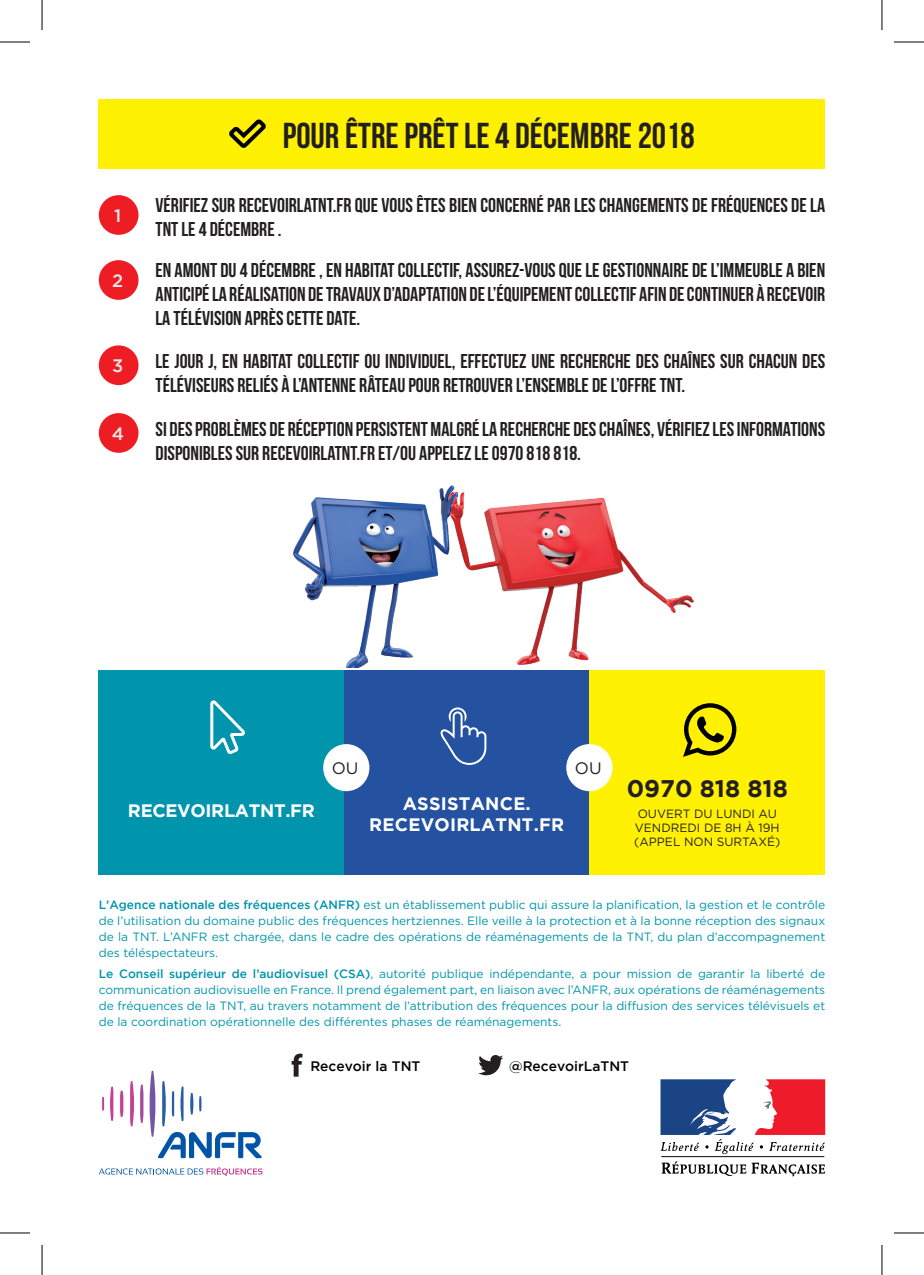
<style>
.page{position:relative;width:924px;height:1275px;background:#fff}
.page>*{position:absolute;margin:0;border:0;box-sizing:border-box;transform-origin:0 0}
.t1{font:36px "Bebas Neue";color:#231f20}
.t2{font:700 24px "Gotham";color:#231f20}
.Big_liste{font:20px/24px "Bebas Neue";color:#231f20}
.t3{font:700 18px "Gotham";letter-spacing:.015em;color:#fff}
.t4{font:700 18px "Gotham";letter-spacing:-.015em;color:#fff}
.t5{font:500 18px "Gotham";color:#e9e9eb}
.Pagination_bleu{font:16.6px "Gotham";color:#231f20}
.t6{font:500 13.8px "Gotham";color:#000007}
.t7{font:12px/16px "Gotham";color:#0095ad;text-align:justify}
.t8{font:12px/14.4px "Gotham";color:#231f20}
.s1{font-weight:500}
</style>
<div class="page">
<svg style="left:660px;top:1079px;width:164px;height:97px"></svg>
<svg style="left:99px;top:1167px;width:163px;height:9px"></svg>
<svg style="left:140px;top:1084px;width:3px;height:39px"></svg>
<svg style="left:120px;top:1090px;width:3px;height:27px"></svg>
<svg style="left:130px;top:1081px;width:4px;height:45px"></svg>
<svg style="left:110px;top:1086px;width:3px;height:35px"></svg>
<svg style="left:102px;top:1097px;width:2px;height:13px"></svg>
<svg style="left:149px;top:1070px;width:113px;height:88px"></svg>
<div style="left:99px;top:99px;width:725px;height:70px;background:#fff101"></div>
<svg style="left:229px;top:119px;width:37px;height:29px"></svg>
<div style="left:99px;top:195px;width:39px;height:40px;background:#ee1d23;border-radius:50%"></div>
<div style="left:99px;top:260px;width:39px;height:40px;background:#ee1d23;border-radius:50%"></div>
<div style="left:99px;top:345px;width:39px;height:40px;background:#ee1d23;border-radius:50%"></div>
<div style="left:99px;top:413px;width:39px;height:40px;background:#ee1d23;border-radius:50%"></div>
<img style="left:457px;top:492px;width:236px;height:173px">
<img style="left:294px;top:486px;width:163px;height:181px">
<svg style="left:478px;top:1055px;width:25px;height:20px"></svg>
<svg style="left:291px;top:1053px;width:11px;height:23px"></svg>
<div style="left:344px;top:670px;width:252px;height:204px;background:#2452a0"></div>
<div style="left:99px;top:670px;width:245px;height:204px;background:#0095ad"></div>
<svg style="left:210px;top:700px;width:35px;height:55px"></svg>
<div style="left:323px;top:744px;width:46px;height:47px;background:#fff;border-radius:50%"></div>
<div style="left:589px;top:670px;width:235px;height:204px;background:#fff101"></div>
<div style="left:566px;top:744px;width:46px;height:47px;background:#fff;border-radius:50%"></div>
<svg style="left:683px;top:703px;width:53px;height:54px"></svg>
<svg style="left:440px;top:707px;width:46px;height:58px"></svg>
<hr style="left:0;top:42px;width:30px;height:1px;background:#000">
<hr style="left:893px;top:42px;width:30px;height:1px;background:#000">
<hr style="left:0;top:1232px;width:30px;height:1px;background:#000">
<hr style="left:893px;top:1232px;width:30px;height:1px;background:#000">
<hr style="left:42px;top:0;width:1px;height:30px;background:#000">
<hr style="left:42px;top:1245px;width:1px;height:30px;background:#000">
<hr style="left:881px;top:0;width:1px;height:30px;background:#000">
<hr style="left:881px;top:1245px;width:1px;height:30px;background:#000">
<p class="t5" style="left:114px;top:205px;width:9px">1</p>
<p class="t5" style="left:112px;top:270px;width:13px">2</p>
<p class="t1" style="left:282px;top:116px;width:413px">POUR ÊTRE PRÊT LE 4 DÉCEMBRE 2018</p>
<p class="Big_liste" style="left:155px;top:193px;width:670px">VÉRIFIEZ SUR RECEVOIRLATNT.FR QUE VOUS ÊTES BIEN CONCERNÉ PAR LES CHANGEMENTS DE FRÉQUENCES DE LA<br>TNT LE 4 DÉCEMBRE .</p>
<p class="Big_liste" style="left:155px;top:258px;width:671px;text-align:justify">EN AMONT DU 4 DÉCEMBRE , EN HABITAT COLLECTIF, ASSUREZ-VOUS QUE LE GESTIONNAIRE DE L’IMMEUBLE A BIEN ANTICIPÉ LA RÉALISATION DE TRAVAUX D’ADAPTATION DE L’ÉQUIPEMENT COLLECTIF AFIN DE CONTINUER À RECEVOIR LA TÉLÉVISION APRÈS CETTE DATE.</p>
<p class="t5" style="left:112px;top:355px;width:13px">3</p>
<p class="Big_liste" style="left:155px;top:349px;width:671px">LE JOUR J, EN HABITAT COLLECTIF OU INDIVIDUEL, EFFECTUEZ UNE RECHERCHE DES CHAÎNES SUR CHACUN DES<br>TÉLÉVISEURS RELIÉS À L’ANTENNE RÂTEAU POUR RETROUVER L’ENSEMBLE DE L’OFFRE TNT.</p>
<p class="t5" style="left:112px;top:423px;width:14px">4</p>
<p class="Big_liste" style="left:155px;top:417px;width:671px">SI DES PROBLÈMES DE RÉCEPTION PERSISTENT MALGRÉ LA RECHERCHE DES CHAÎNES, VÉRIFIEZ LES INFORMATIONS<br>DISPONIBLES SUR RECEVOIRLATNT.FR ET/OU APPELEZ LE 0970 818 818.</p>
<p class="t4" style="left:128px;top:800px;width:188px">RECEVOIRLATNT.FR</p>
<p class="Pagination_bleu" style="left:332px;top:758px;width:28px">OU</p>
<p class="t3" style="left:402px;top:793px;width:129px">ASSISTANCE.</p>
<p class="t3" style="left:369px;top:814px;width:196px">RECEVOIRLATNT.FR</p>
<p class="Pagination_bleu" style="left:574px;top:758px;width:28px">OU</p>
<p class="t2" style="left:626px;top:775px;width:162px">0970 818 818</p>
<p class="t8" style="left:634px;top:806px;width:147px">OUVERT DU LUNDI AU<br>VENDREDI DE 8H À 19H (APPEL NON SURTAXÉ)</p>
<p class="t7" style="left:99px;top:896px;width:727px"><span class="s1">L’Agence nationale des fréquences (ANFR)</span> est un établissement public qui assure la planification, la gestion et le contrôle de l’utilisation du domaine public des fréquences hertziennes. Elle veille à la protection et à la bonne réception des signaux de la TNT. L’ANFR est chargée, dans le cadre des opérations de réaménagements de la TNT, du plan d’accompagnement des téléspectateurs.</p>
<p class="t7" style="left:99px;top:966px;width:727px"><span class="s1">Le Conseil supérieur de l’audiovisuel (CSA)</span>, autorité publique indépendante, a pour mission de garantir la liberté de communication audiovisuelle en France. Il prend également part, en liaison avec l’ANFR, aux opérations de réaménagements de fréquences de la TNT, au travers notamment de l’attribution des fréquences pour la diffusion des services télévisuels et de la coordination opérationnelle des différentes phases de réaménagements.</p>
<p class="t6" style="left:310px;top:1058px;width:111px">Recevoir la TNT</p>
<p class="t6" style="left:509px;top:1058px;width:121px">@RecevoirLaTNT</p>
</div>
